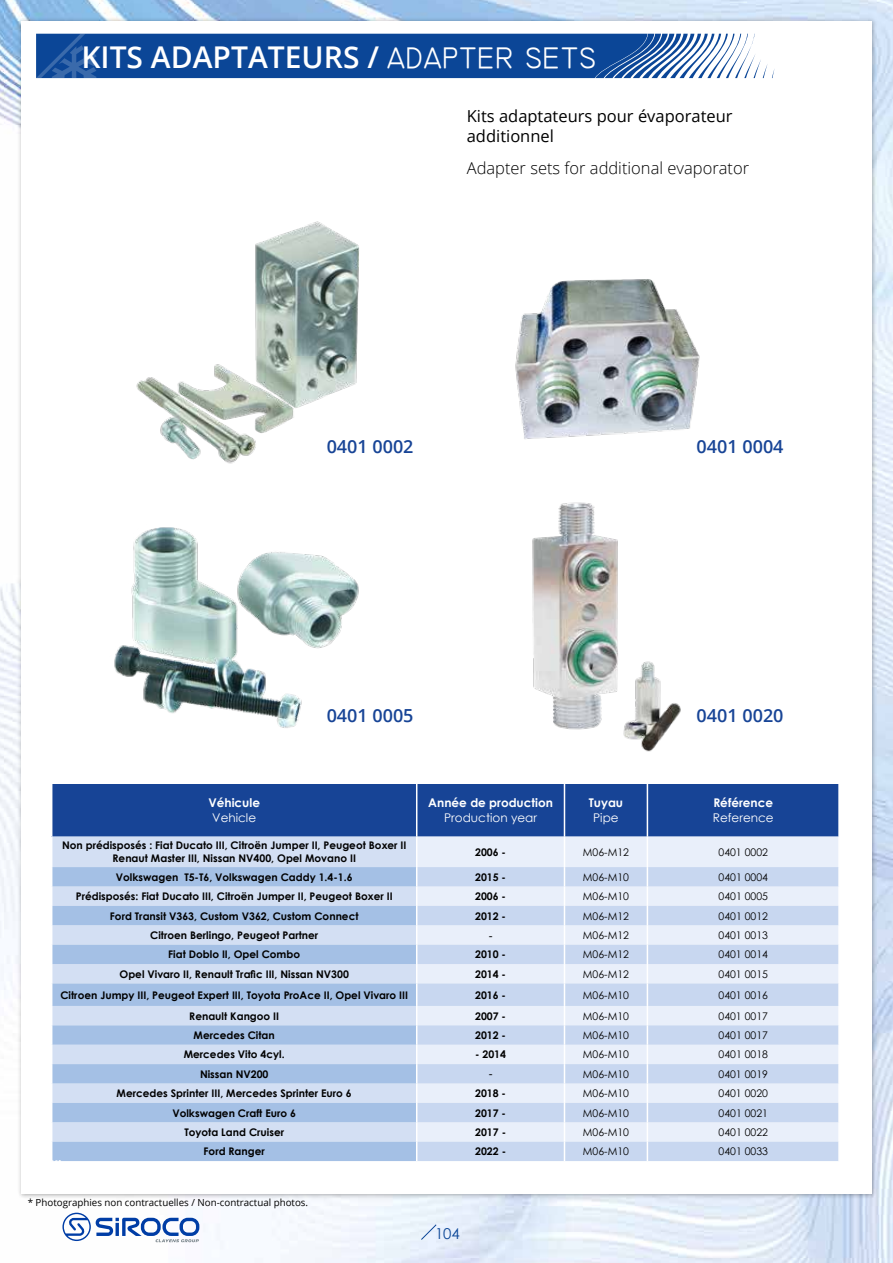
<style>
.page{position:relative;width:893px;height:1263px;background:#fff}
.page>*{position:absolute;margin:0;border:0;box-sizing:border-box;transform-origin:0 0}
.t1{font:600 30px "Open Sans";color:#fff}
.t2{font:600 18px "Open Sans";color:#174496}
.t3{font:16.5px/19.8px "Open Sans";color:#000}
.t4{font:300 16.5px "Open Sans";color:#000}
.t5{font:15px "Century Gothic";color:#0b4697}
.t6{font:700 12px "Century Gothic";color:#fff}
.t7{font:12px "Century Gothic";color:#fff}
.t8{font:12px "Open Sans";color:#000}
.t9{font:700 10.5px/12.6px "Century Gothic";color:#000;text-align:center}
.t10{font:10.5px "Century Gothic";color:#000}
.t11{font:9.75px "Open Sans";color:#000}
.s1{font-family:"Technic";font-weight:400}
</style>
<div class="page">
<img style="left:0;top:0;width:893px;height:1263px">
<svg style="left:421px;top:1224px;width:16px;height:16px"></svg>
<svg style="left:62px;top:1213px;width:137px;height:29px"></svg>
<div style="left:21px;top:21px;width:850px;height:1173px;background:#fff"></div>
<svg style="left:36px;top:34px;width:739px;height:45px;background:#3062a6"></svg>
<img style="left:136px;top:221px;width:223px;height:243px">
<div style="left:52px;top:784px;width:365px;height:52px;background:#174496"></div>
<div style="left:417px;top:784px;width:147px;height:52px;background:#174496"></div>
<div style="left:564px;top:784px;width:83px;height:52px;background:#174496"></div>
<div style="left:647px;top:784px;width:192px;height:52px;background:#174496"></div>
<div style="left:52px;top:836px;width:364px;height:31px;background:#d3dff3"></div>
<div style="left:417px;top:836px;width:421px;height:31px;background:#e9effa"></div>
<hr style="left:416px;top:784px;width:1px;height:52px;background:#fff">
<hr style="left:564px;top:784px;width:1px;height:52px;background:#fff">
<hr style="left:647px;top:784px;width:1px;height:52px;background:#fff">
<hr style="left:564px;top:836px;width:1px;height:31px;background:#fff">
<hr style="left:647px;top:836px;width:1px;height:31px;background:#fff">
<hr style="left:838px;top:784px;width:2px;height:52px;background:#fff">
<svg style="left:52px;top:867px;width:787px;height:294px;background:#cad9f0"></svg>
<img style="left:114px;top:527px;width:245px;height:201px">
<img style="left:532px;top:502px;width:149px;height:250px">
<img style="left:515px;top:279px;width:185px;height:160px">
<h1 class="t1" style="left:81px;top:37px;width:517px">KITS ADAPTATEURS / <span class="s1">ADAPTER SETS</span></h1>
<h3 class="t3" style="left:467px;top:106px;width:267px">Kits adaptateurs pour évaporateur additionnel</h3>
<h3 class="t4" style="left:467px;top:157px;width:284px">Adapter sets for additional evaporator</h3>
<h2 class="t2" style="left:327px;top:434px;width:88px">0401 0002</h2>
<h2 class="t2" style="left:697px;top:434px;width:88px">0401 0004</h2>
<p class="t6" style="left:208px;top:794px;width:53px">Véhicule</p>
<p class="t7" style="left:212px;top:809px;width:45px">Vehicle</p>
<h2 class="t2" style="left:327px;top:703px;width:88px">0401 0005</h2>
<h2 class="t2" style="left:697px;top:703px;width:88px">0401 0020</h2>
<p class="t6" style="left:428px;top:794px;width:126px">Année de production</p>
<p class="t7" style="left:444px;top:809px;width:94px">Production year</p>
<p class="t6" style="left:589px;top:794px;width:36px">Tuyau</p>
<p class="t7" style="left:593px;top:809px;width:27px">Pipe</p>
<p class="t6" style="left:713px;top:794px;width:61px">Référence</p>
<p class="t7" style="left:713px;top:809px;width:62px">Reference</p>
<p class="t9" style="left:62px;top:839px;width:346px">Non prédisposés : Fiat Ducato III, Citroën Jumper II, Peugeot Boxer II<br>Renaut Master III, Nissan NV400, Opel Movano II</p>
<p class="t9" style="left:475px;top:845px;width:32px">2006 -</p>
<p class="t10" style="left:583px;top:844px;width:48px">M06-M12</p>
<p class="t10" style="left:718px;top:844px;width:51px">0401 0002</p>
<p class="t9" style="left:116px;top:870px;width:238px">Volkswagen T5-T6, Volkswagen Caddy 1.4-1.6</p>
<p class="t9" style="left:475px;top:870px;width:32px">2015 -</p>
<p class="t10" style="left:583px;top:869px;width:48px">M06-M10</p>
<p class="t10" style="left:718px;top:869px;width:51px">0401 0004</p>
<p class="t9" style="left:76px;top:889px;width:318px">Prédisposés: Fiat Ducato III, Citroën Jumper II, Peugeot Boxer II</p>
<p class="t9" style="left:475px;top:889px;width:32px">2006 -</p>
<p class="t10" style="left:583px;top:889px;width:48px">M06-M10</p>
<p class="t10" style="left:718px;top:889px;width:51px">0401 0005</p>
<p class="t9" style="left:110px;top:909px;width:250px">Ford Transit V363, Custom V362, Custom Connect</p>
<p class="t9" style="left:475px;top:909px;width:32px">2012 -</p>
<p class="t10" style="left:583px;top:908px;width:48px">M06-M12</p>
<p class="t10" style="left:718px;top:908px;width:51px">0401 0012</p>
<p class="t9" style="left:150px;top:928px;width:170px">Citroen Berlingo, Peugeot Partner</p>
<p class="t8" style="left:489px;top:927px;width:5px">-</p>
<p class="t10" style="left:583px;top:928px;width:48px">M06-M12</p>
<p class="t10" style="left:718px;top:928px;width:51px">0401 0013</p>
<p class="t9" style="left:168px;top:948px;width:133px">Fiat Doblo II, Opel Combo</p>
<p class="t9" style="left:475px;top:948px;width:32px">2010 -</p>
<p class="t10" style="left:583px;top:947px;width:48px">M06-M12</p>
<p class="t10" style="left:718px;top:947px;width:51px">0401 0014</p>
<p class="t9" style="left:120px;top:967px;width:231px">Opel Vivaro II, Renault Trafic III, Nissan NV300</p>
<p class="t9" style="left:475px;top:967px;width:32px">2014 -</p>
<p class="t10" style="left:583px;top:966px;width:48px">M06-M12</p>
<p class="t10" style="left:718px;top:966px;width:51px">0401 0015</p>
<p class="t9" style="left:60px;top:988px;width:349px">Citroen Jumpy III, Peugeot Expert III, Toyota ProAce II, Opel Vivaro III</p>
<p class="t9" style="left:475px;top:988px;width:32px">2016 -</p>
<p class="t10" style="left:583px;top:987px;width:48px">M06-M10</p>
<p class="t10" style="left:718px;top:987px;width:51px">0401 0016</p>
<p class="t9" style="left:189px;top:1009px;width:91px">Renault Kangoo II</p>
<p class="t9" style="left:475px;top:1009px;width:32px">2007 -</p>
<p class="t10" style="left:583px;top:1008px;width:48px">M06-M10</p>
<p class="t10" style="left:718px;top:1008px;width:51px">0401 0017</p>
<p class="t9" style="left:194px;top:1028px;width:83px">Mercedes Citan</p>
<p class="t9" style="left:475px;top:1028px;width:32px">2012 -</p>
<p class="t10" style="left:583px;top:1028px;width:48px">M06-M10</p>
<p class="t10" style="left:718px;top:1028px;width:51px">0401 0017</p>
<p class="t9" style="left:184px;top:1048px;width:103px">Mercedes Vito 4cyl.</p>
<p class="t9" style="left:475px;top:1048px;width:32px">- 2014</p>
<p class="t10" style="left:583px;top:1047px;width:48px">M06-M10</p>
<p class="t10" style="left:718px;top:1047px;width:51px">0401 0018</p>
<p class="t9" style="left:200px;top:1067px;width:70px">Nissan NV200</p>
<p class="t8" style="left:489px;top:1066px;width:5px">-</p>
<p class="t10" style="left:583px;top:1066px;width:48px">M06-M10</p>
<p class="t10" style="left:718px;top:1066px;width:51px">0401 0019</p>
<p class="t9" style="left:117px;top:1086px;width:237px">Mercedes Sprinter III, Mercedes Sprinter Euro 6</p>
<p class="t9" style="left:475px;top:1086px;width:32px">2018 -</p>
<p class="t10" style="left:583px;top:1086px;width:48px">M06-M10</p>
<p class="t10" style="left:718px;top:1086px;width:51px">0401 0020</p>
<p class="t9" style="left:172px;top:1106px;width:125px">Volkswagen Craft Euro 6</p>
<p class="t9" style="left:475px;top:1106px;width:32px">2017 -</p>
<p class="t10" style="left:583px;top:1105px;width:48px">M06-M10</p>
<p class="t10" style="left:718px;top:1105px;width:51px">0401 0021</p>
<p class="t9" style="left:184px;top:1125px;width:101px">Toyota Land Cruiser</p>
<p class="t9" style="left:475px;top:1125px;width:32px">2017 -</p>
<p class="t10" style="left:583px;top:1125px;width:48px">M06-M10</p>
<p class="t10" style="left:718px;top:1125px;width:51px">0401 0022</p>
<p class="t9" style="left:204px;top:1145px;width:63px">Ford Ranger</p>
<p class="t9" style="left:475px;top:1145px;width:32px">2022 -</p>
<p class="t10" style="left:583px;top:1144px;width:48px">M06-M10</p>
<p class="t10" style="left:718px;top:1144px;width:51px">0401 0033</p>
<p class="t6" style="left:51px;top:1156px;width:12px">Ki</p>
<p class="t11" style="left:28px;top:1196px;width:282px">* Photographies non contractuelles / Non-contractual photos.</p>
<h3 class="t5" style="left:435px;top:1222px;width:26px">104</h3>
</div>
